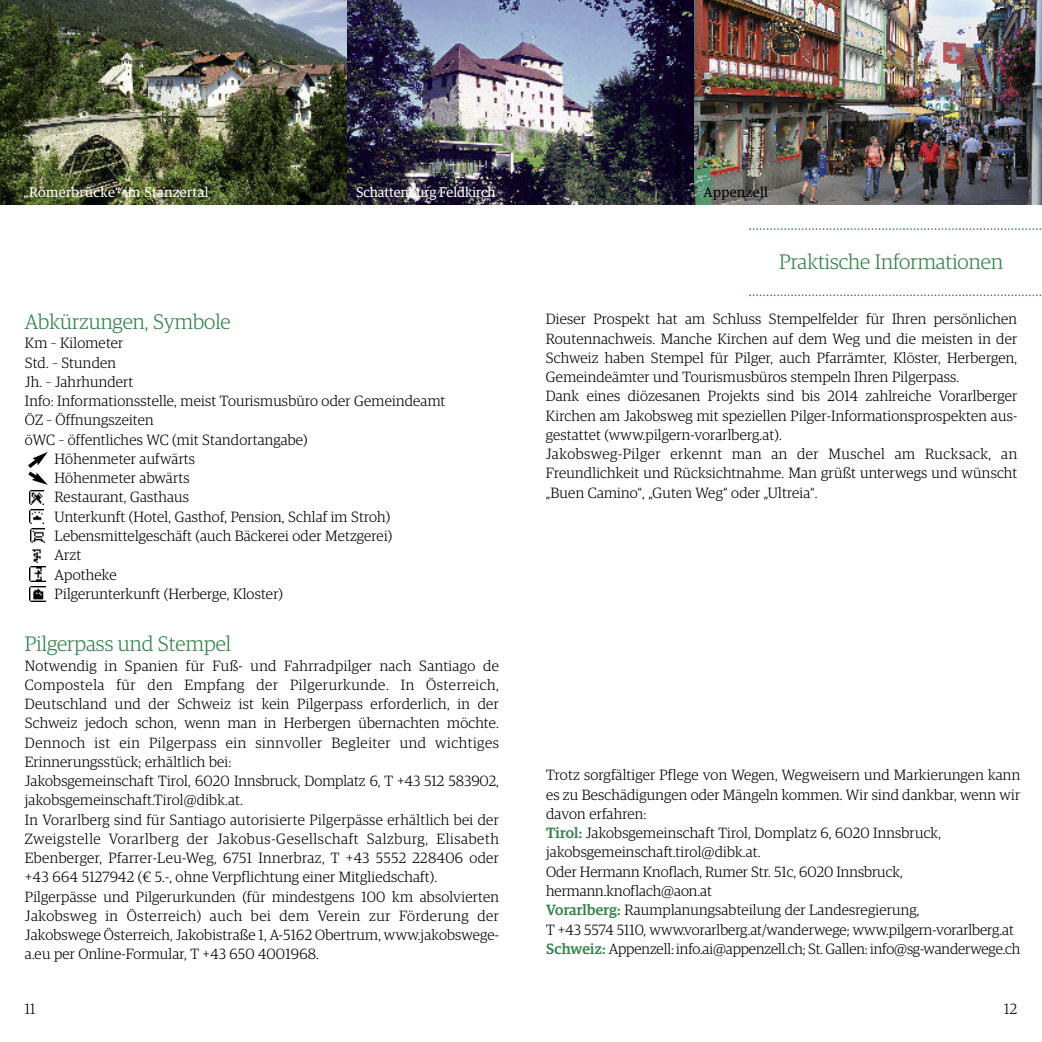
<style>
.page{position:relative;width:1042px;height:1042px;background:#fff}
.page>*{position:absolute;margin:0;border:0;box-sizing:border-box;transform-origin:0 0}
.t1{font:300 21px "Guardian Egyp";color:#31834a}
.t2{font:300 14.88px/19.2px "Guardian Egyp";letter-spacing:.01em;color:#000}
.t3{font:14px "Guardian Egyp";letter-spacing:.015em;color:#fff}
.t4{font:14px "Guardian Egyp";letter-spacing:.03em;color:#000}
.s1{font-weight:500;color:#31834a}
</style>
<div class="page">
<svg style="left:749px;top:294px;width:293px;height:2px"></svg>
<svg style="left:749px;top:228px;width:293px;height:2px"></svg>
<img style="left:0;top:0;width:347px;height:205px">
<img style="left:347px;top:0;width:347px;height:205px">
<img style="left:694px;top:0;width:348px;height:205px">
<svg style="left:28px;top:452px;width:20px;height:33px"></svg>
<img style="left:30px;top:491px;width:14px;height:14px">
<img style="left:30px;top:509px;width:14px;height:14px">
<img style="left:30px;top:529px;width:14px;height:14px">
<img style="left:32px;top:549px;width:9px;height:13px">
<img style="left:30px;top:566px;width:15px;height:16px">
<img style="left:30px;top:586px;width:15px;height:15px">
<p class="t3" style="left:23px;top:186px;width:187px">„Römerbrücke“ im Stanzertal</p>
<p class="t3" style="left:356px;top:186px;width:141px">Schattenburg Feldkirch</p>
<p class="t4" style="left:703px;top:186px;width:66px">Appenzell</p>
<h1 class="t1" style="left:779px;top:253px;width:225px">Praktische Informationen</h1>
<h1 class="t1" style="left:25px;top:314px;width:207px">Abkürzungen, Symbole</h1>
<p class="t2" style="left:25px;top:335px;width:100px">Km – Kilometer</p>
<p class="t2" style="left:25px;top:354px;width:93px">Std. – Stunden</p>
<p class="t2" style="left:25px;top:373px;width:110px">Jh. – Jahrhundert</p>
<p class="t2" style="left:25px;top:392px;width:422px">Info: Informationsstelle, meist Tourismusbüro oder Gemeindeamt</p>
<p class="t2" style="left:25px;top:412px;width:130px">ÖZ – Öffnungszeiten</p>
<p class="t2" style="left:25px;top:431px;width:284px">öWC – öffentliches WC (mit Standortangabe)</p>
<p class="t2" style="left:55px;top:450px;width:142px">Höhenmeter aufwärts</p>
<p class="t2" style="left:55px;top:469px;width:136px">Höhenmeter abwärts</p>
<p class="t2" style="left:55px;top:489px;width:136px">Restaurant, Gasthaus</p>
<p class="t2" style="left:55px;top:508px;width:337px">Unterkunft (Hotel, Gasthof, Pension, Schlaf im Stroh)</p>
<p class="t2" style="left:55px;top:527px;width:339px">Lebensmittelgeschäft (auch Bäckerei oder Metzgerei)</p>
<p class="t2" style="left:55px;top:546px;width:28px">Arzt</p>
<p class="t2" style="left:55px;top:566px;width:64px">Apotheke</p>
<p class="t2" style="left:55px;top:585px;width:230px">Pilgerunterkunft (Herberge, Kloster)</p>
<h1 class="t1" style="left:25px;top:636px;width:208px">Pilgerpass und Stempel</h1>
<p class="t2" style="left:25px;top:657px;width:476px">Notwendig in Spanien für Fuß- und Fahrradpilger nach Santiago de Compostela für den Empfang der Pilgerurkunde. In Österreich, Deutschland und der Schweiz ist kein Pilgerpass erforderlich, in der Schweiz jedoch schon, wenn man in Herbergen übernachten möchte.<br>Dennoch ist ein Pilgerpass ein sinnvoller Begleiter und wichtiges Erinnerungsstück; erhältlich bei:<br>Jakobsgemeinschaft Tirol, 6020 Innsbruck, Domplatz 6, T +43 512 583902, jakobsgemeinschaft.Tirol@dibk.at.<br>In Vorarlberg sind für Santiago autorisierte Pilgerpässe erhältlich bei der Zweigstelle Vorarlberg der Jakobus-Gesellschaft Salzburg, Elisabeth Ebenberger, Pfarrer-Leu-Weg, 6751 Innerbraz, T +43 5552 228406 oder +43 664 5127942 (€ 5.-, ohne Verpflichtung einer Mitgliedschaft).<br>Pilgerpässe und Pilgerurkunden (für mindestgens 100 km absolvierten Jakobsweg in Österreich) auch bei dem Verein zur Förderung der Jakobswege Österreich, Jakobistraße 1, A-5162 Obertrum, www.jakobswege&shy;a.eu per Online-Formular, T +43 650 4001968.</p>
<p class="t2" style="left:546px;top:311px;width:473px">Dieser Prospekt hat am Schluss Stempelfelder für Ihren persönlichen Routennachweis. Manche Kirchen auf dem Weg und die meisten in der Schweiz haben Stempel für Pilger, auch Pfarrämter, Klöster, Herbergen, Gemeindeämter und Tourismusbüros stempeln Ihren Pilgerpass.<br>Dank eines diözesanen Projekts sind bis 2014 zahlreiche Vorarlberger Kirchen am Jakobsweg mit speziellen Pilger-Informationsprospekten aus&shy;gestattet (www.pilgern-vorarlberg.at).<br>Jakobsweg-Pilger erkennt man an der Muschel am Rucksack, an Freundlichkeit und Rücksichtnahme. Man grüßt unterwegs und wünscht „Buen Camino“, „Guten Weg“ oder „Ultreia“.</p>
<p class="t2" style="left:546px;top:767px;width:475px">Trotz sorgfältiger Pflege von Wegen, Wegweisern und Markierungen kann es zu Beschädigungen oder Mängeln kommen. Wir sind dankbar, wenn wir davon erfahren:<br><span class="s1">Tirol:</span> Jakobsgemeinschaft Tirol, Domplatz 6, 6020 Innsbruck, jakobsgemeinschaft.tirol@dibk.at.<br>Oder Hermann Knoflach, Rumer Str. 51c, 6020 Innsbruck, hermann.knoflach@aon.at<br><span class="s1">Vorarlberg:</span> Raumplanungsabteilung der Landesregierung,<br>T +43 5574 5110, www.vorarlberg.at/wanderwege; www.pilgern-vorarlberg.at <span class="s1">Schweiz:</span> Appenzell: info.ai@appenzell.ch; St. Gallen: info@sg-wanderwege.ch</p>
<p class="t2" style="left:25px;top:1000px;width:12px">11</p>
<p class="t2" style="left:1004px;top:1000px;width:14px">12</p>
</div>
